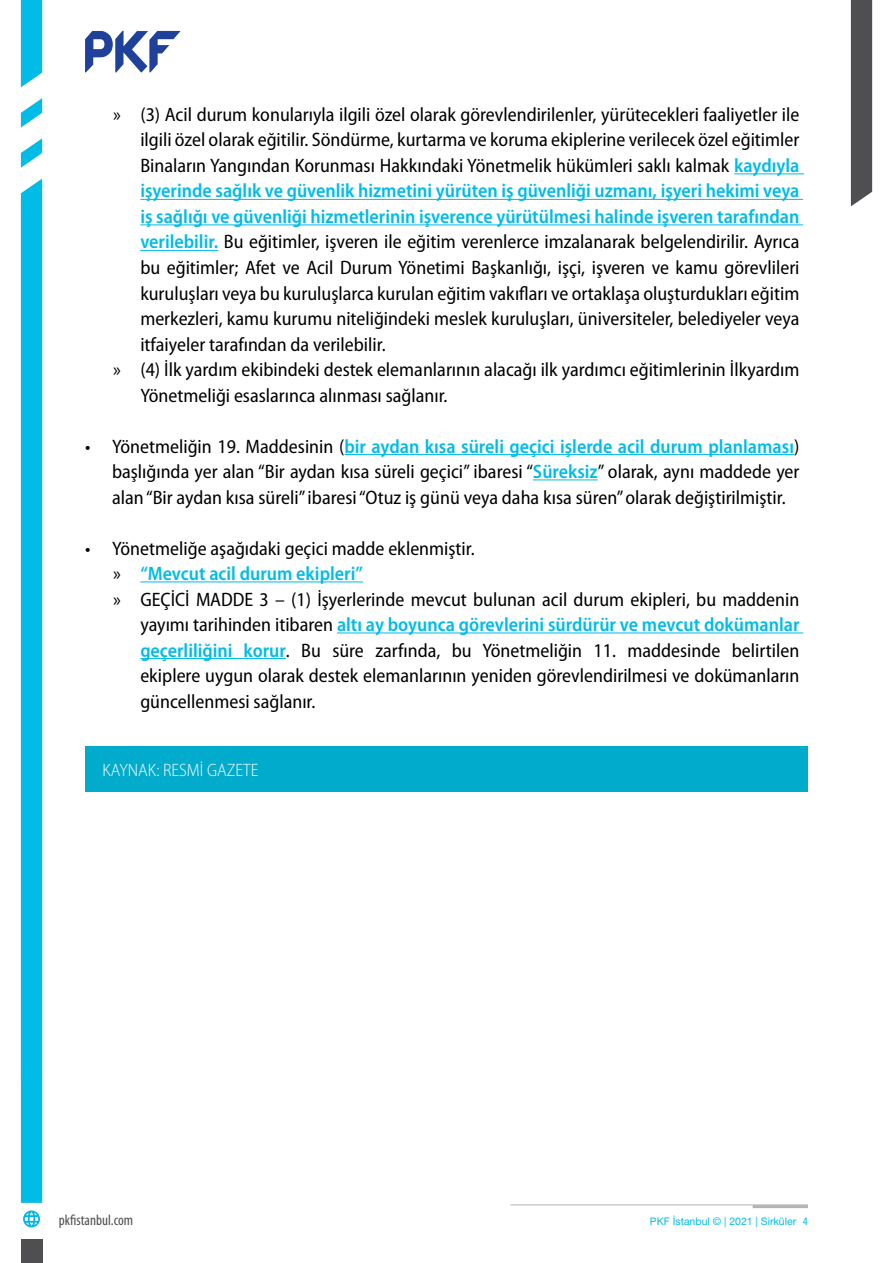
<style>
.page{position:relative;width:893px;height:1263px;background:#fff}
.page>*{position:absolute;margin:0;border:0;box-sizing:border-box;transform-origin:0 0}
.t1{font:semi-condensed 19.5px/25.5px "Myriad Pro";color:#000;text-align:justify}
.t2{font:600 semi-condensed 19.5px "Myriad Pro";color:#00bce7}
.t3{font:300 semi-condensed 18px "Myriad Pro";color:#fafbfb}
.t4{font:condensed 15px "Myriad Pro";color:#4f4f51}
.t5{font:10.5px "Helvetica Neue LT Pro";color:#00bce7}
.s1{font-weight:600;color:#00bce7}
.s2{font-weight:400;color:#000}
.s3{font-stretch:condensed}
</style>
<div class="page">
<svg style="left:85px;top:31px;width:96px;height:41px"></svg>
<svg style="left:21px;top:0;width:21px;height:87px;background:#14c1e8"></svg>
<svg style="left:21px;top:98px;width:21px;height:30px"></svg>
<svg style="left:21px;top:138px;width:21px;height:30px"></svg>
<svg style="left:23px;top:1210px;width:17px;height:17px"></svg>
<div style="left:21px;top:1239px;width:21px;height:24px;background:#4f4f51"></div>
<div style="left:851px;top:0;width:21px;height:206px;background:#4f4f51"></div>
<div style="left:21px;top:179px;width:21px;height:1024px;background:#00bce7"></div>
<hr style="left:510px;top:1204px;width:298px;height:1px;background:#b1b3b5">
<hr style="left:753px;top:1205px;width:55px;height:3px;background:#b1b3b5">
<hr style="left:734px;top:173px;width:70px;height:1px;background:#00bce7">
<hr style="left:140px;top:199px;width:663px;height:1px;background:#00bce7">
<hr style="left:140px;top:224px;width:663px;height:1px;background:#00bce7">
<hr style="left:140px;top:250px;width:78px;height:1px;background:#00bce7">
<hr style="left:344px;top:454px;width:450px;height:1px;background:#00bce7">
<hr style="left:533px;top:479px;width:65px;height:1px;background:#00bce7">
<hr style="left:140px;top:581px;width:223px;height:1px;background:#00bce7">
<hr style="left:337px;top:632px;width:466px;height:1px;background:#00bce7">
<hr style="left:140px;top:658px;width:146px;height:1px;background:#00bce7">
<div style="left:85px;top:746px;width:723px;height:46px;background:#00abcc"></div>
<p class="t1" style="left:113px;top:101px;width:688px">» (3) Acil durum konularıyla ilgili özel olarak görevlendirilenler, yürütecekleri faaliyetler ile</p>
<p class="t1" style="left:140px;top:127px;width:661px">ilgili özel olarak eğitilir. Söndürme, kurtarma ve koruma ekiplerine verilecek özel eğitimler</p>
<p class="t1" style="left:140px;top:152px;width:661px">Binaların Yangından Korunması Hakkındaki Yönetmelik hükümleri saklı kalmak <span class="s1">kaydıyla</span></p>
<p class="t2" style="left:140px;top:179px;width:661px">işyerinde sağlık ve güvenlik hizmetini yürüten iş güvenliği uzmanı, işyeri hekimi veya</p>
<p class="t2" style="left:140px;top:204px;width:661px">iş sağlığı ve güvenliği hizmetlerinin işverence yürütülmesi halinde işveren tarafından</p>
<p class="t1" style="left:140px;top:229px;width:661px"><span class="s1">verilebilir.</span> Bu eğitimler, işveren ile eğitim verenlerce imzalanarak belgelendirilir. Ayrıca</p>
<p class="t1" style="left:140px;top:254px;width:661px">bu eğitimler; Afet ve Acil Durum Yönetimi Başkanlığı, işçi, işveren ve kamu görevlileri</p>
<p class="t1" style="left:140px;top:280px;width:660px">kuruluşları veya bu kuruluşlarca kurulan eğitim vakıfları ve ortaklaşa oluşturdukları eğitim</p>
<p class="t1" style="left:140px;top:305px;width:661px">merkezleri, kamu kurumu niteliğindeki meslek kuruluşları, üniversiteler, belediyeler veya</p>
<p class="t1" style="left:140px;top:331px;width:247px">itfaiyeler tarafından da verilebilir.</p>
<p class="t1" style="left:113px;top:356px;width:688px">» (4) İlk yardım ekibindeki destek elemanlarının alacağı ilk yardımcı eğitimlerinin İlkyardım</p>
<p class="t1" style="left:140px;top:382px;width:309px">Yönetmeliği esaslarınca alınması sağlanır.</p>
<p class="t1" style="left:112px;top:433px;width:689px;text-indent:-27px">• Yönetmeliğin 19. Maddesinin (<span class="s1">bir aydan kısa süreli geçici işlerde acil durum planlaması</span>) başlığında yer alan “Bir aydan kısa süreli geçici” ibaresi “<span class="s1">Süreksiz</span>” olarak, aynı maddede yer alan “Bir aydan kısa süreli” ibaresi “Otuz iş günü veya daha kısa süren” olarak değiştirilmiştir.</p>
<p class="t1" style="left:85px;top:535px;width:391px">• Yönetmeliğe aşağıdaki geçici madde eklenmiştir.</p>
<p class="t2" style="left:113px;top:561px;width:251px"><span class="s2">»</span> “Mevcut acil durum ekipleri”</p>
<p class="t1" style="left:113px;top:586px;width:687px">» GEÇİCİ MADDE 3 – (1) İşyerlerinde mevcut bulunan acil durum ekipleri, bu maddenin</p>
<p class="t2" style="left:140px;top:612px;width:661px"><span class="s2">yayımı tarihinden itibaren</span> altı ay boyunca görevlerini sürdürür ve mevcut dokümanlar</p>
<p class="t1" style="left:140px;top:637px;width:661px"><span class="s1">geçerliliğini korur</span>. Bu süre zarfında, bu Yönetmeliğin 11. maddesinde belirtilen</p>
<p class="t1" style="left:140px;top:662px;width:661px">ekiplere uygun olarak destek elemanlarının yeniden görevlendirilmesi ve dokümanların</p>
<p class="t1" style="left:140px;top:688px;width:177px">güncellenmesi sağlanır.</p>
<p class="t3" style="left:102px;top:759px;width:158px">KAYNAK: RESMİ GAZETE</p>
<p class="t4" style="left:59px;top:1210px;width:76px">pkfistanbul.com</p>
<p class="t5" style="left:650px;top:1215px;width:159px">PKF İstanbul © | 2021 | Sirküler <span class="s3">4</span></p>
</div>
